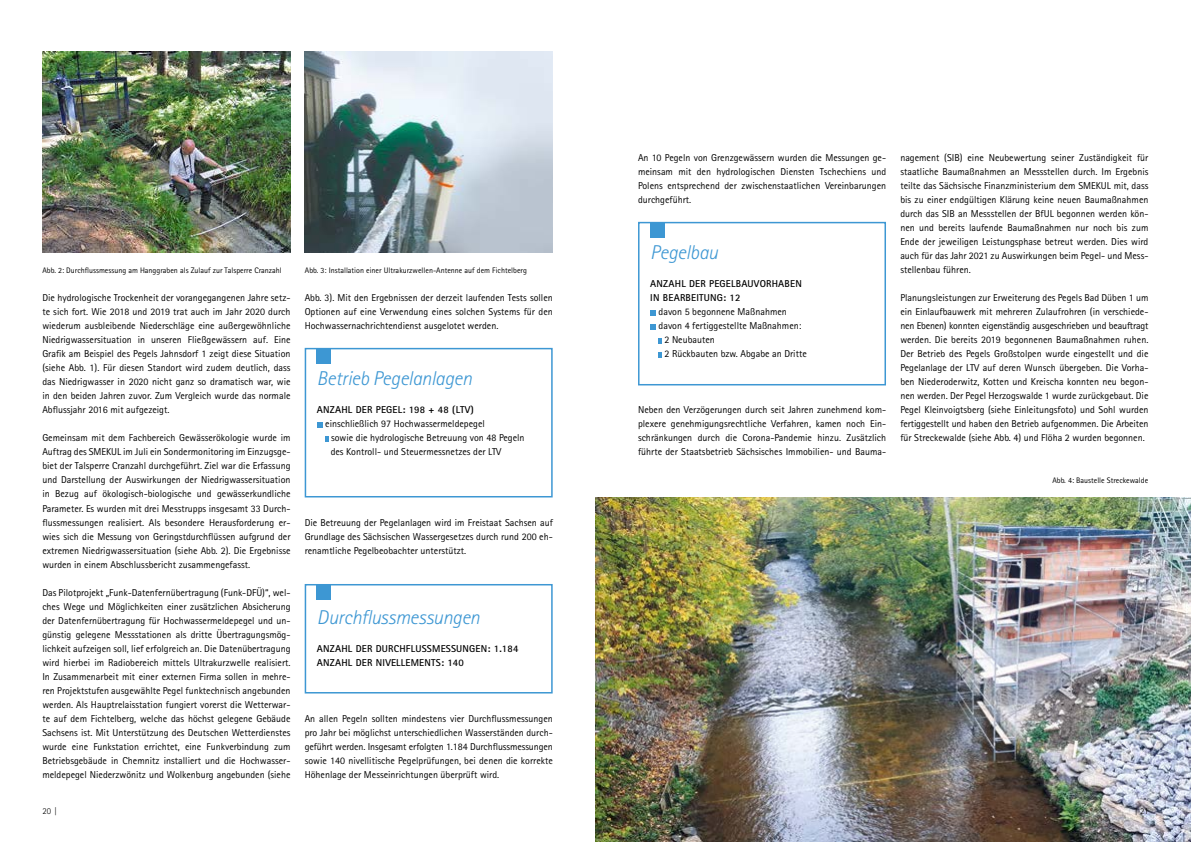
<style>
.page{position:relative;width:1191px;height:842px;background:#fff}
.page>*{position:absolute;margin:0;border:0;box-sizing:border-box;transform-origin:0 0}
.P-Zitate{font:italic 300 20px "Rotis Sans Serif Std";letter-spacing:-.015em;color:#3d97d3}
.P-Fliesstext{font:10px/14px "Rotis Sans Serif Pro";color:#000;text-align:justify}
.P-Fliesstext-2{font:700 10px "Rotis Sans Serif Pro";letter-spacing:.02em;color:#000}
.t1{font:300 9px "Rotis Sans Serif Std";color:#000}
.P-Bildunterschrift{font:8px "Rotis Sans Serif Pro";color:#000}
</style>
<div class="page">
<img style="left:595px;top:497px;width:596px;height:345px">
<div style="left:305px;top:348px;width:247px;height:149px;background:#fff;border:2px solid #3d97d3"></div>
<div style="left:316px;top:349px;width:15px;height:14px;background:#3d97d3"></div>
<svg style="left:317px;top:422px;width:6px;height:5px"></svg>
<svg style="left:325px;top:436px;width:3px;height:5px"></svg>
<div style="left:305px;top:584px;width:247px;height:109px;background:#fff;border:2px solid #3d97d3"></div>
<div style="left:316px;top:585px;width:15px;height:14px;background:#3d97d3"></div>
<div style="left:638px;top:222px;width:248px;height:163px;background:#fff;border:2px solid #3d97d3"></div>
<div style="left:650px;top:223px;width:14px;height:14px;background:#3d97d3"></div>
<svg style="left:650px;top:310px;width:6px;height:5px"></svg>
<svg style="left:650px;top:324px;width:6px;height:5px"></svg>
<svg style="left:659px;top:338px;width:3px;height:5px"></svg>
<svg style="left:659px;top:352px;width:3px;height:5px"></svg>
<img style="left:43px;top:51px;width:248px;height:201px">
<img style="left:305px;top:51px;width:248px;height:201px">
<p class="P-Bildunterschrift" style="left:43px;top:266px;width:241px">Abb. 2: Durchflussmessung am Hanggraben als Zulauf zur Talsperre Cranzahl</p>
<p class="P-Bildunterschrift" style="left:305px;top:266px;width:223px">Abb. 3: Installation einer Ultrakurzwellen-Antenne auf dem Fichtelberg</p>
<p class="P-Fliesstext" style="left:42px;top:291px;width:250px">Die hydrologische Trockenheit der vorangegangenen Jahre setz&shy;te sich fort. Wie 2018 und 2019 trat auch im Jahr 2020 durch wiederum ausbleibende Niederschläge eine außergewöhnliche Niedrigwassersituation in unseren Fließgewässern auf. Eine Grafik am Beispiel des Pegels Jahnsdorf 1 zeigt diese Situation (siehe Abb. 1). Für diesen Standort wird zudem deutlich, dass das Niedrigwasser in 2020 nicht ganz so dramatisch war, wie in den beiden Jahren zuvor. Zum Vergleich wurde das normale Abflussjahr 2016 mit aufgezeigt.</p>
<p class="P-Fliesstext" style="left:42px;top:431px;width:250px">Gemeinsam mit dem Fachbereich Gewässerökologie wurde im Auftrag des SMEKUL im Juli ein Sondermonitoring im Einzugsge&shy;biet der Talsperre Cranzahl durchgeführt. Ziel war die Erfassung und Darstellung der Auswirkungen der Niedrigwassersituation in Bezug auf ökologisch-biologische und gewässerkundliche Parameter. Es wurden mit drei Messtrupps insgesamt 33 Durch&shy;flussmessungen realisiert. Als besondere Herausforderung er&shy;wies sich die Messung von Geringstdurchflüssen aufgrund der extremen Niedrigwassersituation (siehe Abb. 2). Die Ergebnisse wurden in einem Abschlussbericht zusammengefasst.</p>
<p class="P-Fliesstext" style="left:42px;top:585px;width:250px">Das Pilotprojekt „Funk-Datenfernübertragung (Funk-DFÜ)“, wel&shy;ches Wege und Möglichkeiten einer zusätzlichen Absicherung der Datenfernübertragung für Hochwassermeldepegel und un&shy;günstig gelegene Messstationen als dritte Übertragungsmög&shy;lichkeit aufzeigen soll, lief erfolgreich an. Die Datenübertragung wird hierbei im Radiobereich mittels Ultrakurzwelle realisiert.<br>In Zusammenarbeit mit einer externen Firma sollen in mehre&shy;ren Projektstufen ausgewählte Pegel funktechnisch angebunden werden. Als Hauptrelaisstation fungiert vorerst die Wetterwar&shy;te auf dem Fichtelberg, welche das höchst gelegene Gebäude Sachsens ist. Mit Unterstützung des Deutschen Wetterdienstes wurde eine Funkstation errichtet, eine Funkverbindung zum Betriebsgebäude in Chemnitz installiert und die Hochwasser&shy;meldepegel Niederzwönitz und Wolkenburg angebunden (siehe</p>
<p class="P-Fliesstext" style="left:305px;top:291px;width:250px">Abb. 3). Mit den Ergebnissen der derzeit laufenden Tests sollen Optionen auf eine Verwendung eines solchen Systems für den Hochwassernachrichtendienst ausgelotet werden.</p>
<p class="P-Zitate" style="left:317px;top:367px;width:157px">Betrieb Pegelanlagen</p>
<p class="P-Fliesstext-2" style="left:317px;top:404px;width:158px">ANZAHL DER PEGEL: 198 + 48 (LTV)</p>
<p class="P-Fliesstext" style="left:325px;top:417px;width:161px">einschließlich 97 Hochwassermeldepegel</p>
<p class="P-Fliesstext" style="left:331px;top:431px;width:195px">sowie die hydrologische Betreuung von 48 Pegeln des Kontroll- und Steuermessnetzes der LTV</p>
<p class="P-Fliesstext" style="left:305px;top:515px;width:250px">Die Betreuung der Pegelanlagen wird im Freistaat Sachsen auf Grundlage des Sächsischen Wassergesetzes durch rund 200 eh&shy;renamtliche Pegelbeobachter unterstützt.</p>
<p class="P-Zitate" style="left:317px;top:605px;width:164px">Durchflussmessungen</p>
<p class="P-Fliesstext-2" style="left:317px;top:642px;width:203px">ANZAHL DER DURCHFLUSSMESSUNGEN: 1.184</p>
<p class="P-Fliesstext-2" style="left:317px;top:656px;width:148px">ANZAHL DER NIVELLEMENTS: 140</p>
<p class="P-Fliesstext" style="left:305px;top:711px;width:250px">An allen Pegeln sollten mindestens vier Durchflussmessungen pro Jahr bei möglichst unterschiedlichen Wasserständen durch&shy;geführt werden. Insgesamt erfolgten 1.184 Durchflussmessungen sowie 140 nivellitische Pegelprüfungen, bei denen die korrekte Höhenlage der Messeinrichtungen überprüft wird.</p>
<p class="P-Fliesstext" style="left:638px;top:151px;width:250px">An 10 Pegeln von Grenzgewässern wurden die Messungen ge&shy;meinsam mit den hydrologischen Diensten Tschechiens und Polens entsprechend der zwischenstaatlichen Vereinbarungen durchgeführt.</p>
<p class="P-Zitate" style="left:650px;top:241px;width:69px">Pegelbau</p>
<p class="P-Fliesstext-2" style="left:650px;top:278px;width:153px">ANZAHL DER PEGELBAUVORHABEN</p>
<p class="P-Fliesstext-2" style="left:650px;top:292px;width:92px">IN BEARBEITUNG: 12</p>
<p class="P-Fliesstext" style="left:658px;top:305px;width:130px">davon 5 begonnene Maßnahmen</p>
<p class="P-Fliesstext" style="left:658px;top:319px;width:144px">davon 4 fertiggestellte Maßnahmen:</p>
<p class="P-Fliesstext" style="left:664px;top:333px;width:52px">2 Neubauten</p>
<p class="P-Fliesstext" style="left:664px;top:347px;width:144px">2 Rückbauten bzw. Abgabe an Dritte</p>
<p class="P-Fliesstext" style="left:638px;top:403px;width:250px">Neben den Verzögerungen durch seit Jahren zunehmend kom&shy;plexere genehmigungsrechtliche Verfahren, kamen noch Ein&shy;schränkungen durch die Corona-Pandemie hinzu. Zusätzlich führte der Staatsbetrieb Sächsisches Immobilien- und Bauma-</p>
<p class="P-Fliesstext" style="left:900px;top:151px;width:250px">nagement (SIB) eine Neubewertung seiner Zuständigkeit für staatliche Baumaßnahmen an Messstellen durch. Im Ergebnis teilte das Sächsische Finanzministerium dem SMEKUL mit, dass bis zu einer endgültigen Klärung keine neuen Baumaßnahmen durch das SIB an Messstellen der BfUL begonnen werden kön&shy;nen und bereits laufende Baumaßnahmen nur noch bis zum Ende der jeweiligen Leistungsphase betreut werden. Dies wird auch für das Jahr 2021 zu Auswirkungen beim Pegel- und Mess&shy;stellenbau führen.</p>
<p class="P-Fliesstext" style="left:900px;top:291px;width:250px">Planungsleistungen zur Erweiterung des Pegels Bad Düben 1 um ein Einlaufbauwerk mit mehreren Zulaufrohren (in verschiede&shy;nen Ebenen) konnten eigenständig ausgeschrieben und beauftragt werden. Die bereits 2019 begonnenen Baumaßnahmen ruhen.<br>Der Betrieb des Pegels Großstolpen wurde eingestellt und die Pegelanlage der LTV auf deren Wunsch übergeben. Die Vorha&shy;ben Niederoderwitz, Kotten und Kreischa konnten neu begon&shy;nen werden. Der Pegel Herzogswalde 1 wurde zurückgebaut. Die Pegel Kleinvoigtsberg (siehe Einleitungsfoto) und Sohl wurden fertiggestellt und haben den Betrieb aufgenommen. Die Arbeiten für Streckewalde (siehe Abb. 4) und Flöha 2 wurden begonnen.</p>
<p class="P-Bildunterschrift" style="left:1052px;top:475px;width:97px">Abb. 4: Baustelle Streckewalde</p>
<p class="t1" style="left:43px;top:806px;width:16px">20 |</p>
<p class="t1" style="left:1135px;top:806px;width:15px">| 21</p>
</div>
